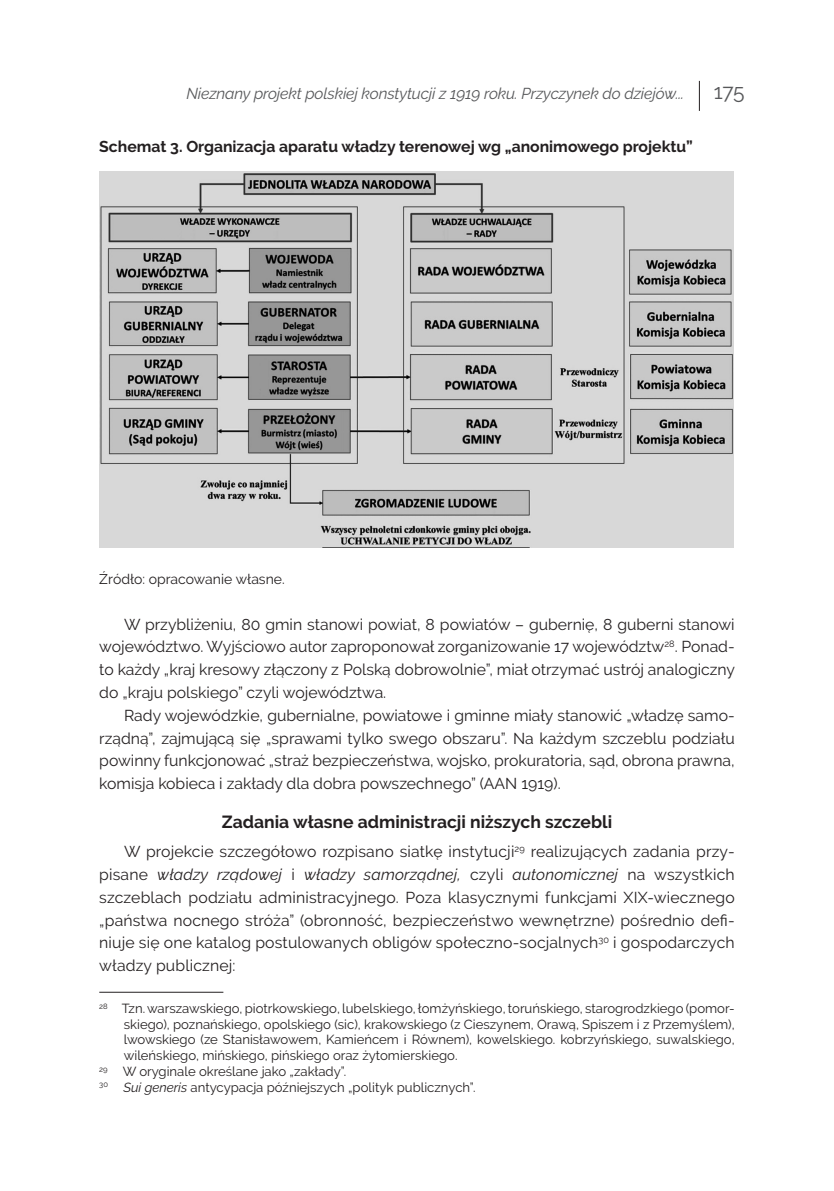
<style>
.page{position:relative;width:834px;height:1191px;background:#fff}
.page>*{position:absolute;margin:0;border:0;box-sizing:border-box;transform-origin:0 0}
.t1{font:21px "Raleway";color:#57585a}
.C_Nagłówek{font:700 17.5px "Raleway";color:#231f20}
.PODSTAWOWY{font:15.75px/22.8px "Raleway";color:#231f20;text-align:justify}
.t2{font:italic 15.75px "Raleway";letter-spacing:-.01em;color:#57585a}
.schematy_naglowek{font:700 15.75px "Raleway";color:#231f20}
.zrodla{font:14px "Raleway";color:#231f20}
.AAA_przypisu_dolnego{font:13.12px/15.8px "Raleway";color:#231f20;text-align:justify}
.s1{font-style:italic}
</style>
<div class="page">
<hr style="left:699px;top:81px;width:1px;height:30px;background:#231f20">
<img style="left:99px;top:171px;width:634px;height:377px">
<hr style="left:99px;top:991px;width:124px;height:1px;background:#231f20">
<p class="t2" style="left:186px;top:85px;width:499px">Nieznany projekt polskiej konstytucji z 1919 roku. Przyczynek do dziejów...</p>
<h1 class="t1" style="left:713px;top:80px;width:32px">175</h1>
<p class="schematy_naglowek" style="left:99px;top:137px;width:595px">Schemat 3. Organizacja aparatu władzy terenowej wg „anonimowego projektu”</p>
<p class="zrodla" style="left:99px;top:571px;width:187px">Źródło: opracowanie własne.</p>
<p class="PODSTAWOWY" style="left:99px;top:613px;width:637px;text-indent:25px">W przybliżeniu, 80 gmin stanowi powiat, 8 powiatów – gubernię, 8 guberni stanowi województwo. Wyjściowo autor zaproponował zorganizowanie 17 województw<sup>28</sup>. Ponad&shy;to każdy „kraj kresowy złączony z Polską dobrowolnie”, miał otrzymać ustrój analogiczny do „kraju polskiego” czyli województwa.</p>
<p class="PODSTAWOWY" style="left:99px;top:704px;width:636px;text-indent:25px">Rady wojewódzkie, gubernialne, powiatowe i gminne miały stanowić „władzę samo&shy;rządną”, zajmującą się „sprawami tylko swego obszaru”. Na każdym szczeblu podziału powinny funkcjonować „straż bezpieczeństwa, wojsko, prokuratoria, sąd, obrona prawna, komisja kobieca i zakłady dla dobra powszechnego” (AAN 1919).</p>
<p class="C_Nagłówek" style="left:222px;top:811px;width:392px">Zadania własne administracji niższych szczebli</p>
<p class="PODSTAWOWY" style="left:99px;top:840px;width:636px;text-indent:25px">W projekcie szczegółowo rozpisano siatkę instytucji<sup>29</sup> realizujących zadania przy&shy;pisane <span class="s1">władzy rządowej</span> i <span class="s1">władzy samorządnej,</span> czyli <span class="s1">autonomicznej</span> na wszystkich szczeblach podziału administracyjnego. Poza klasycznymi funkcjami XIX-wiecznego „państwa nocnego stróża” (obronność, bezpieczeństwo wewnętrzne) pośrednio defi&shy;niuje się one katalog postulowanych obligów społeczno-socjalnych<sup>30</sup> i gospodarczych władzy publicznej:</p>
<p class="AAA_przypisu_dolnego" style="left:124px;top:1000px;width:612px;text-indent:-24px"><sup>28</sup> Tzn. warszawskiego, piotrkowskiego, lubelskiego, łomżyńskiego, toruńskiego, starogrodzkiego (pomor&shy;skiego), poznańskiego, opolskiego (sic), krakowskiego (z Cieszynem, Orawą, Spiszem i z Przemyślem), lwowskiego (ze Stanisławowem, Kamieńcem i Równem), kowelskiego. kobrzyńskiego, suwalskiego, wileńskiego, mińskiego, pińskiego oraz żytomierskiego.</p>
<p class="AAA_przypisu_dolnego" style="left:99px;top:1063px;width:248px"><sup>29</sup> W oryginale określane jako „zakłady”.</p>
<p class="AAA_przypisu_dolnego" style="left:99px;top:1079px;width:377px"><sup>30</sup> <span class="s1">Sui generis</span> antycypacja późniejszych „polityk publicznych”.</p>
</div>
